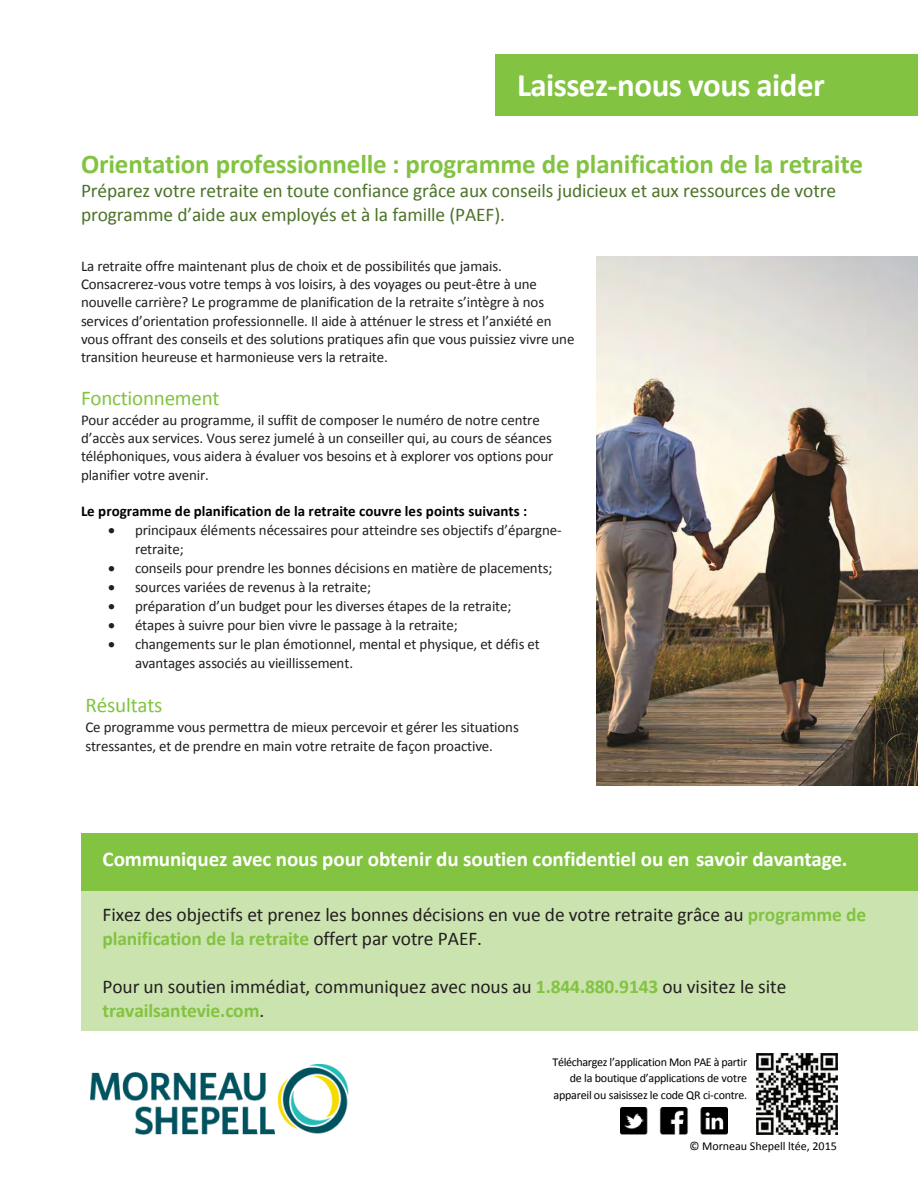
<style>
.page{position:relative;width:918px;height:1188px;background:#fff}
.page>*{position:absolute;margin:0;border:0;box-sizing:border-box;transform-origin:0 0}
.t1{font:700 33px "Calibri";letter-spacing:-.015em;color:#fff}
.t2{font:700 27px "Calibri";letter-spacing:-.005em;color:#82c341}
.t3{font:700 21px "Calibri";letter-spacing:-.005em;color:#fff}
.t4{font:21px "Calibri";letter-spacing:-.01em;color:#82c341}
.t5{font:19.5px/24px "Calibri";letter-spacing:-.005em;color:#231e20}
.t6{font:19.5px/24px "Calibri";letter-spacing:-.005em;color:#4c7329}
.t7{font:700 19.5px "Calibri";letter-spacing:-.005em;color:#82c341}
.t8{font:15px/18.3px "Calibri";letter-spacing:-.01em;color:#231e20}
.t9{font:700 15px "Calibri";color:#000}
.t10{font:12px/16.5px "Calibri";letter-spacing:-.02em;color:#000;text-align:right}
.s1{font-weight:700;color:#82c341}
.s2{font-weight:400;color:#231e20}
</style>
<div class="page">
<img style="left:756px;top:1053px;width:81px;height:81px">
<div style="left:495px;top:54px;width:423px;height:62px;background:#82c341"></div>
<div style="left:81px;top:891px;width:837px;height:139px;background:#cbe3ae"></div>
<div style="left:81px;top:834px;width:837px;height:57px;background:#82c341"></div>
<img style="left:90px;top:1064px;width:259px;height:70px">
<img style="left:620px;top:1107px;width:107px;height:27px">
<img style="left:596px;top:256px;width:322px;height:530px">
<p class="t1" style="left:517px;top:72px;width:309px">Laissez-nous vous aider</p>
<p class="t2" style="left:81px;top:153px;width:784px">Orientation professionnelle : programme de planification de la retraite</p>
<p class="t6" style="left:81px;top:180px;width:757px">Préparez votre retraite en toute confiance grâce aux conseils judicieux et aux ressources de votre programme d’aide aux employés et à la famille (PAEF).</p>
<p class="t8" style="left:81px;top:258px;width:495px">La retraite offre maintenant plus de choix et de possibilités que jamais.<br>Consacrerez-vous votre temps à vos loisirs, à des voyages ou peut-être à une nouvelle carrière? Le programme de planification de la retraite s’intègre à nos services d’orientation professionnelle. Il aide à atténuer le stress et l’anxiété en vous offrant des conseils et des solutions pratiques afin que vous puissiez vivre une transition heureuse et harmonieuse vers la retraite.</p>
<p class="t4" style="left:81px;top:389px;width:140px">Fonctionnement</p>
<p class="t8" style="left:81px;top:412px;width:474px">Pour accéder au programme, il suffit de composer le numéro de notre centre d’accès aux services. Vous serez jumelé à un conseiller qui, au cours de séances téléphoniques, vous aidera à évaluer vos besoins et à explorer vos options pour planifier votre avenir.</p>
<p class="t9" style="left:81px;top:505px;width:448px">Le programme de planification de la retraite couvre les points suivants :</p>
<p class="t8" style="left:135px;top:523px;width:428px;text-indent:-27px">• principaux éléments nécessaires pour atteindre ses objectifs d’épargne&shy;retraite;</p>
<p class="t8" style="left:108px;top:560px;width:446px">• conseils pour prendre les bonnes décisions en matière de placements;</p>
<p class="t8" style="left:108px;top:579px;width:265px">• sources variées de revenus à la retraite;</p>
<p class="t8" style="left:108px;top:598px;width:405px">• préparation d’un budget pour les diverses étapes de la retraite;</p>
<p class="t8" style="left:108px;top:617px;width:351px">• étapes à suivre pour bien vivre le passage à la retraite;</p>
<p class="t8" style="left:135px;top:636px;width:406px;text-indent:-27px">• changements sur le plan émotionnel, mental et physique, et défis et avantages associés au vieillissement.</p>
<p class="t4" style="left:86px;top:696px;width:79px">Résultats</p>
<p class="t8" style="left:86px;top:719px;width:435px">Ce programme vous permettra de mieux percevoir et gérer les situations stressantes, et de prendre en main votre retraite de façon proactive.</p>
<p class="t3" style="left:103px;top:850px;width:746px">Communiquez avec nous pour obtenir du soutien confidentiel ou en savoir davantage.</p>
<p class="t5" style="left:103px;top:904px;width:765px">Fixez des objectifs et prenez les bonnes décisions en vue de votre retraite grâce au <span class="s1">programme de planification de la retraite</span> offert par votre PAEF.</p>
<p class="t5" style="left:103px;top:976px;width:685px">Pour un soutien immédiat, communiquez avec nous au <span class="s1">1.844.880.9143</span> ou visitez le site</p>
<p class="t7" style="left:103px;top:1003px;width:163px">travailsantevie.com<span class="s2">.</span></p>
<p class="t10" style="left:553px;top:1055px;width:196px">Téléchargez l’application Mon PAE à partir de la boutique d’applications de votre appareil ou saisissez le code QR ci-contre.</p>
<p class="t10" style="left:690px;top:1139px;width:149px">© Morneau Shepell ltée, 2015</p>
</div>
